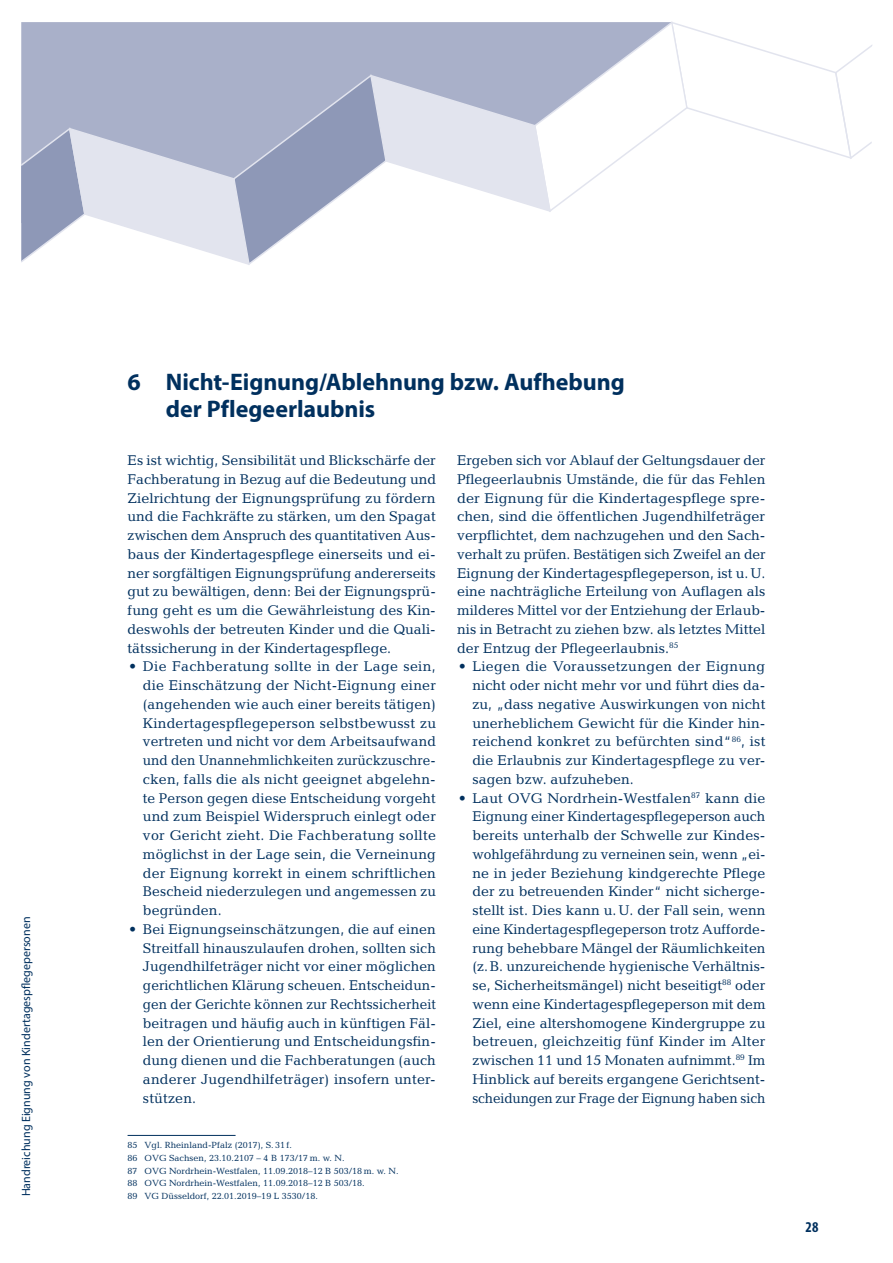
<style>
.page{position:relative;width:893px;height:1263px;background:#fff}
.page>*{position:absolute;margin:0;border:0;box-sizing:border-box;transform-origin:0 0}
.t1{font:700 24px/27px "Myriad Pro";color:#00305e}
.t2{font:700 condensed 15px "Myriad Pro";color:#00305e}
.t3{font:14.25px/18.8px "Candida Std";color:#00305e;text-align:justify}
.t4{font:12px "Myriad Pro";color:#00305e}
.t5{font:9px/12.8px "Candida Std";color:#00305e}
</style>
<div class="page">
<svg style="left:21px;top:21px;width:851px;height:244px"></svg>
<hr style="left:128px;top:1135px;width:108px;height:1px;background:#00305e">
<p class="t4" style="left:19px;top:1196px;width:281px;rotate:-90deg">Handreichung Eignung von Kindertagespflegepersonen</p>
<h1 class="t1" style="left:166px;top:368px;width:460px;text-indent:-38px">6 Nicht-Eignung/Ablehnung bzw. Aufhebung der Pflegeerlaubnis</h1>
<p class="t3" style="left:128px;top:451px;width:310px">Es ist wichtig, Sensibilität und Blickschärfe der Fachberatung in Bezug auf die Bedeutung und Zielrichtung der Eignungsprüfung zu fördern und die Fachkräfte zu stärken, um den Spagat zwischen dem Anspruch des quantitativen Aus&shy;baus der Kindertagespflege einerseits und ei&shy;ner sorgfältigen Eignungsprüfung andererseits gut zu bewältigen, denn: Bei der Eignungsprü&shy;fung geht es um die Gewährleistung des Kin&shy;deswohls der betreuten Kinder und die Quali&shy;tätssicherung in der Kindertagespflege.</p>
<p class="t3" style="left:143px;top:657px;width:295px;text-indent:-14px">• Die Fachberatung sollte in der Lage sein, die Einschätzung der Nicht-Eignung einer (angehenden wie auch einer bereits tätigen)<br>Kindertagespflegeperson selbstbewusst zu vertreten und nicht vor dem Arbeitsaufwand und den Unannehmlichkeiten zurückzuschre&shy;cken, falls die als nicht geeignet abgelehn&shy;te Person gegen diese Entscheidung vorgeht und zum Beispiel Widerspruch einlegt oder vor Gericht zieht. Die Fachberatung sollte möglichst in der Lage sein, die Verneinung der Eignung korrekt in einem schriftlichen Bescheid niederzulegen und angemessen zu begründen.</p>
<p class="t3" style="left:143px;top:920px;width:295px;text-indent:-14px">• Bei Eignungseinschätzungen, die auf einen Streitfall hinauszulaufen drohen, sollten sich Jugendhilfeträger nicht vor einer möglichen gerichtlichen Klärung scheuen. Entscheidun&shy;gen der Gerichte können zur Rechtssicherheit beitragen und häufig auch in künftigen Fäl&shy;len der Orientierung und Entscheidungsfin&shy;dung dienen und die Fachberatungen (auch anderer Jugendhilfeträger) insofern unter&shy;stützen.</p>
<p class="t5" style="left:128px;top:1139px;width:273px">85 Vgl. Rheinland-Pfalz (2017), S. 31f.<br>86 OVG Sachsen, 23.10.2107 – 4 B 173/17 m. w. N.<br>87 OVG Nordrhein-Westfalen, 11.09.2018–12 B 503/18 m. w. N.<br>88 OVG Nordrhein-Westfalen, 11.09.2018–12 B 503/18.<br>89 VG Düsseldorf, 22.01.2019–19 L 3530/18.</p>
<p class="t3" style="left:457px;top:451px;width:310px">Ergeben sich vor Ablauf der Geltungsdauer der Pflegeerlaubnis Umstände, die für das Fehlen der Eignung für die Kindertagespflege spre&shy;chen, sind die öffentlichen Jugendhilfeträger verpflichtet, dem nachzugehen und den Sach&shy;verhalt zu prüfen. Bestätigen sich Zweifel an der Eignung der Kindertagespflegeperson, ist u.U. eine nachträgliche Erteilung von Auflagen als milderes Mittel vor der Entziehung der Erlaub&shy;nis in Betracht zu ziehen bzw. als letztes Mittel der Entzug der Pflegeerlaubnis.<sup>85</sup></p>
<p class="t3" style="left:472px;top:657px;width:294px;text-indent:-14px">• Liegen die Voraussetzungen der Eignung nicht oder nicht mehr vor und führt dies da&shy;zu, „dass negative Auswirkungen von nicht unerheblichem Gewicht für die Kinder hin&shy;reichend konkret zu befürchten sind“<sup>86</sup>, ist die Erlaubnis zur Kindertagespflege zu ver&shy;sagen bzw. aufzuheben.</p>
<p class="t3" style="left:472px;top:788px;width:295px;text-indent:-14px">• Laut OVG Nordrhein-Westfalen<sup>87</sup> kann die Eignung einer Kindertagespflegeperson auch bereits unterhalb der Schwelle zur Kindes&shy;wohlgefährdung zu verneinen sein, wenn „ei&shy;ne in jeder Beziehung kindgerechte Pflege der zu betreuenden Kinder“ nicht sicherge&shy;stellt ist. Dies kann u.U. der Fall sein, wenn eine Kindertagespflegeperson trotz Aufforde&shy;rung behebbare Mängel der Räumlichkeiten (z.B. unzureichende hygienische Verhältnis&shy;se, Sicherheitsmängel) nicht beseitigt<sup>88</sup> oder wenn eine Kindertagespflegeperson mit dem Ziel, eine altershomogene Kindergruppe zu betreuen, gleichzeitig fünf Kinder im Alter zwischen 11 und 15 Monaten aufnimmt.<sup>89</sup> Im Hinblick auf bereits ergangene Gerichtsent&shy;scheidungen zur Frage der Eignung haben sich</p>
<p class="t2" style="left:806px;top:1217px;width:14px">28</p>
</div>
